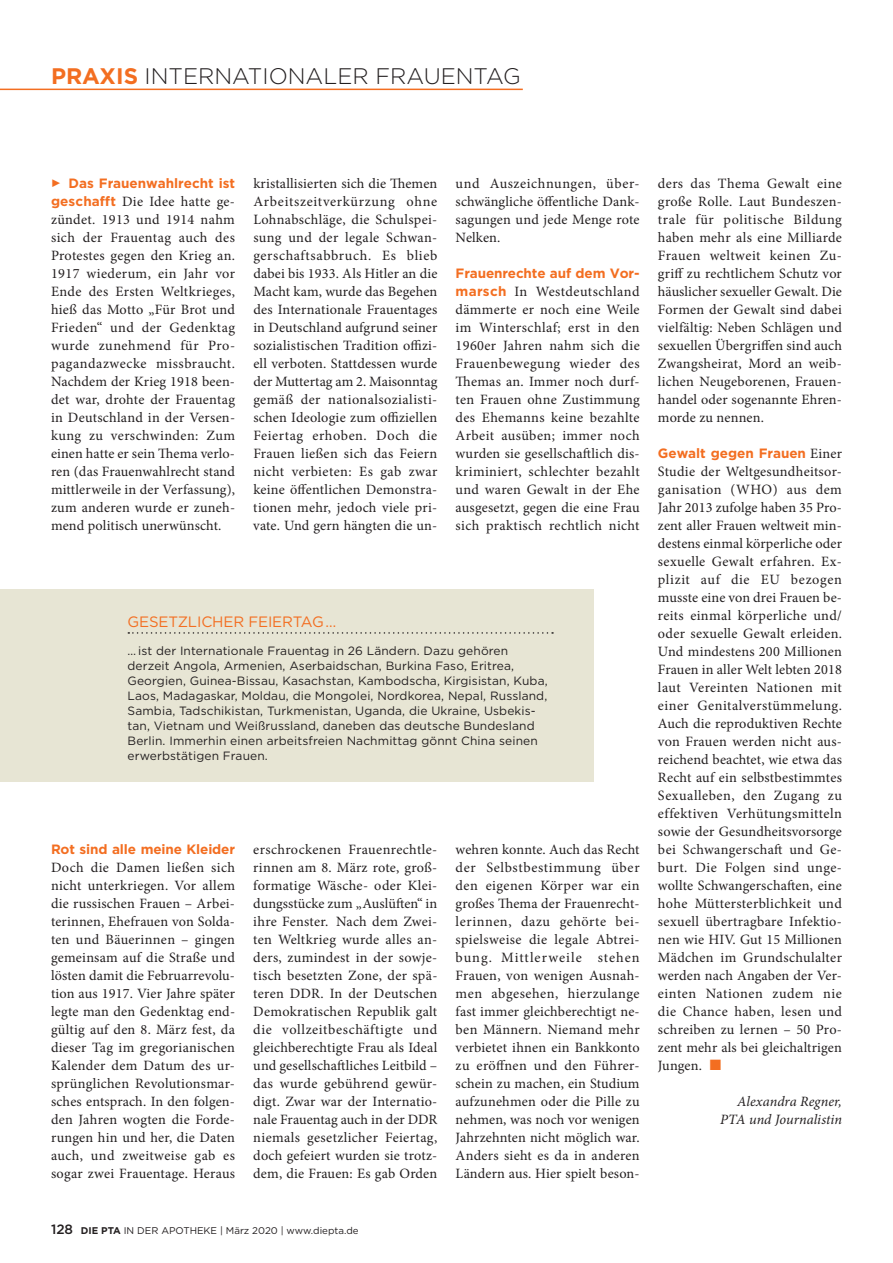
<style>
.page{position:relative;width:893px;height:1263px;background:#fff}
.page>*{position:absolute;margin:0;border:0;box-sizing:border-box;transform-origin:0 0}
.t1{font:300 22.5px "Gotham";color:#231f20}
.t2{font:15px "Gotham";letter-spacing:-.01em;color:#f36e21}
.t3{font:14.25px/18px "Minion Pro";letter-spacing:.015em;color:#231f20;text-align:justify}
.t4{font:italic 14.25px/18px "Minion Pro";color:#231f20;text-align:right}
.t5{font:700 13.5px "Gotham";letter-spacing:-.01em;color:#f36e21}
.t6{font:500 13.5px "Gotham";color:#231f20}
.t7{font:12px/15px "Gotham";letter-spacing:.01em;color:#231f20}
.t8{font:9.75px "Gotham";color:#231f20}
.s1{font-weight:700;color:#f36e21}
.s2{font-family:"Gotham";font-weight:700;font-size:13.5px;color:#f36e21}
.s3{font-weight:700}
.s4{font-family:"Minion Pro";font-weight:400;font-size:14.25px;color:#231f20}
.s5{color:#f36e21}
</style>
<div class="page">
<hr style="left:0;top:89px;width:523px;height:1px;background:#f36e21">
<div style="left:0;top:589px;width:593px;height:193px;background:#e7e5d4"></div>
<svg style="left:128px;top:632px;width:425px;height:2px"></svg>
<h1 class="t1" style="left:51px;top:62px;width:117px"><span class="s1">PRAXIS</span> INTERNATIONALER</h1>
<h1 class="t1" style="left:375px;top:62px;width:32px">FRAUENTAG</h1>
<p class="t5" style="left:69px;top:174px;width:168px">Das Frauenwahlrecht ist</p>
<p class="t3" style="left:51px;top:193px;width:186px"><span class="s2">geschafft</span> Die Idee hatte ge&shy;zündet. 1913 und 1914 nahm sich der Frauentag auch des Protestes gegen den Krieg an.<br>1917 wiederum, ein Jahr vor Ende des Ersten Weltkrieges, hieß das Motto „Für Brot und Frieden“ und der Gedenktag wurde zunehmend für Pro&shy;pagandazwecke missbraucht.<br>Nachdem der Krieg 1918 been&shy;det war, drohte der Frauentag in Deutschland in der Versen&shy;kung zu verschwinden: Zum einen hatte er sein Thema verlo&shy;ren (das Frauenwahlrecht stand mittlerweile in der Verfassung), zum anderen wurde er zuneh&shy;mend politisch unerwünscht.</p>
<p class="t3" style="left:253px;top:175px;width:186px">kristallisierten sich die Themen Arbeitszeitverkürzung ohne Lohnabschläge, die Schulspei&shy;sung und der legale Schwan&shy;gerschaftsabbruch. Es blieb dabei bis 1933. Als Hitler an die Macht kam, wurde das Begehen des Internationale Frauentages in Deutschland aufgrund seiner sozialistischen Tradition offizi&shy;ell verboten. Stattdessen wurde der Muttertag am 2. Maisonntag gemäß der nationalsozialisti&shy;schen Ideologie zum offiziellen Feiertag erhoben. Doch die Frauen ließen sich das Feiern nicht verbieten: Es gab zwar keine öffentlichen Demonstra&shy;tionen mehr, jedoch viele pri&shy;vate. Und gern hängten die un-</p>
<p class="t3" style="left:456px;top:174px;width:186px">und Auszeichnungen, über&shy;schwängliche öffentliche Dank&shy;sagungen und jede Menge rote Nelken.</p>
<p class="t5" style="left:456px;top:264px;width:186px">Frauenrechte auf dem Vor-</p>
<p class="t3" style="left:456px;top:283px;width:186px"><span class="s2">marsch</span> In Westdeutschland dämmerte er noch eine Weile im Winterschlaf; erst in den 1960er Jahren nahm sich die Frauenbewegung wieder des Themas an. Immer noch durf&shy;ten Frauen ohne Zustimmung des Ehemanns keine bezahlte Arbeit ausüben; immer noch wurden sie gesellschaftlich dis&shy;kriminiert, schlechter bezahlt und waren Gewalt in der Ehe ausgesetzt, gegen die eine Frau sich praktisch rechtlich nicht</p>
<p class="t2" style="left:128px;top:612px;width:210px">GESETZLICHER FEIERTAG …</p>
<p class="t7" style="left:128px;top:643px;width:422px">… ist der Internationale Frauentag in 26 Ländern. Dazu gehören derzeit Angola, Armenien, Aserbaidschan, Burkina Faso, Eritrea, Georgien, Guinea-Bissau, Kasachstan, Kambodscha, Kirgisistan, Kuba, Laos, Madagaskar, Moldau, die Mongolei, Nordkorea, Nepal, Russland, Sambia, Tadschikistan, Turkmenistan, Uganda, die Ukraine, Usbekis&shy;tan, Vietnam und Weißrussland, daneben das deutsche Bundesland Berlin. Immerhin einen arbeitsfreien Nachmittag gönnt China seinen erwerbstätigen Frauen.</p>
<p class="t5" style="left:51px;top:840px;width:186px">Rot sind alle meine Kleider</p>
<p class="t3" style="left:51px;top:859px;width:186px;text-align:left">Doch die Damen ließen sich nicht unterkriegen. Vor allem die russischen Frauen – Arbei&shy;terinnen, Ehefrauen von Solda&shy;ten und Bäuerinnen – gingen gemeinsam auf die Straße und lösten damit die Februarrevolu&shy;tion aus 1917. Vier Jahre später legte man den Gedenktag end&shy;gültig auf den 8. März fest, da dieser Tag im gregorianischen<br>Kalender dem Datum des ur&shy;sprünglichen Revolutionsmar&shy;sches entsprach. In den folgen&shy;den Jahren wogten die Forde&shy;rungen hin und her, die Daten auch, und zweitweise gab es sogar zwei Frauentage. Heraus</p>
<p class="t3" style="left:253px;top:841px;width:186px">erschrockenen Frauenrechtle&shy;rinnen am 8. März rote, groß&shy;formatige Wäsche- oder Klei&shy;dungsstücke zum „Auslüften“ in ihre Fenster. Nach dem Zwei&shy;ten Weltkrieg wurde alles an&shy;ders, zumindest in der sowje&shy;tisch besetzten Zone, der spä&shy;teren DDR. In der Deutschen Demokratischen Republik galt die vollzeitbeschäftigte und gleichberechtigte Frau als Ideal und gesellschaftliches Leitbild – das wurde gebührend gewür&shy;digt. Zwar war der Internatio&shy;nale Frauentag auch in der DDR niemals gesetzlicher Feiertag, doch gefeiert wurden sie trotz&shy;dem, die Frauen: Es gab Orden</p>
<p class="t6" style="left:51px;top:1220px;width:24px">128</p>
<p class="t8" style="left:81px;top:1224px;width:279px"><span class="s3">DIE PTA</span> IN DER APOTHEKE | März 2020 | www.diepta.de</p>
<p class="t3" style="left:456px;top:841px;width:186px">wehren konnte. Auch das Recht der Selbstbestimmung über den eigenen Körper war ein großes Thema der Frauenrecht&shy;lerinnen, dazu gehörte bei&shy;spielsweise die legale Abtrei&shy;bung. Mittlerweile stehen Frauen, von wenigen Ausnah&shy;men abgesehen, hierzulange fast immer gleichberechtigt ne&shy;ben Männern. Niemand mehr verbietet ihnen ein Bankkonto zu eröffnen und den Führer&shy;schein zu machen, ein Studium aufzunehmen oder die Pille zu nehmen, was noch vor wenigen Jahrzehnten nicht möglich war.<br>Anders sieht es da in anderen Ländern aus. Hier spielt beson-</p>
<p class="t3" style="left:658px;top:175px;width:186px">ders das Thema Gewalt eine große Rolle. Laut Bundeszen&shy;trale für politische Bildung haben mehr als eine Milliarde Frauen weltweit keinen Zu&shy;griff zu rechtlichem Schutz vor häuslicher sexueller Gewalt. Die Formen der Gewalt sind dabei vielfältig: Neben Schlägen und sexuellen Übergriffen sind auch Zwangsheirat, Mord an weib&shy;lichen Neugeborenen, Frauen&shy;handel oder sogenannte Ehren&shy;morde zu nennen.</p>
<p class="t5" style="left:658px;top:444px;width:185px">Gewalt gegen Frauen <span class="s4">Einer</span></p>
<p class="t3" style="left:658px;top:463px;width:186px">Studie der Weltgesundheitsor&shy;ganisation (WHO) aus dem Jahr 2013 zufolge haben 35 Pro&shy;zent aller Frauen weltweit min&shy;destens einmal körperliche oder sexuelle Gewalt erfahren. Ex&shy;plizit auf die EU bezogen musste eine von drei Frauen be&shy;reits einmal körperliche und/ oder sexuelle Gewalt erleiden.<br>Und mindestens 200 Millionen Frauen in aller Welt lebten 2018 laut Vereinten Nationen mit einer Genitalverstümmelung.<br>Auch die reproduktiven Rechte von Frauen werden nicht aus&shy;reichend beachtet, wie etwa das Recht auf ein selbstbestimmtes Sexualleben, den Zugang zu effektiven Verhütungsmitteln sowie der Gesundheitsvorsorge bei Schwangerschaft und Ge&shy;burt. Die Folgen sind unge&shy;wollte Schwangerschaften, eine hohe Müttersterblichkeit und sexuell übertragbare Infektio&shy;nen wie HIV. Gut 15 Millionen Mädchen im Grundschulalter werden nach Angaben der Ver&shy;einten Nationen zudem nie die Chance haben, lesen und schreiben zu lernen – 50 Pro&shy;zent mehr als bei gleichaltrigen Jungen. <span class="s5">■</span></p>
<p class="t4" style="left:720px;top:1093px;width:123px">Alexandra Regner,<br>PTA und Journalistin</p>
</div>
